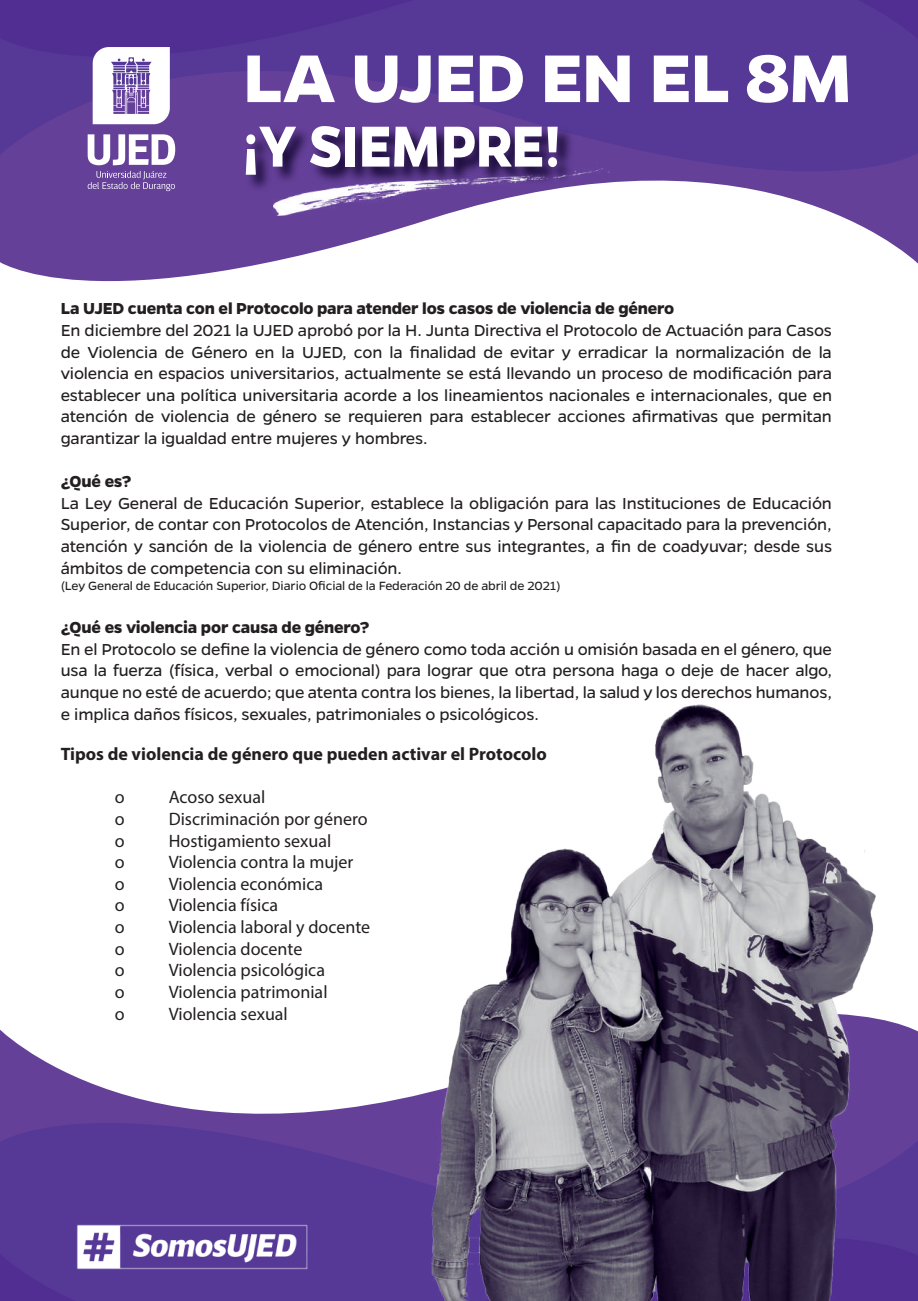
<style>
.page{position:relative;width:918px;height:1301px;background:#fff}
.page>*{position:absolute;margin:0;border:0;box-sizing:border-box;transform-origin:0 0}
.t1{font:700 76.2px "Gentona";letter-spacing:-.02em;color:#fff}
.t2{font:700 65.4px "Gentona";letter-spacing:-.01em;color:#fff;scale:.91 1}
.t3{font:18px/21.6px "Gentona";letter-spacing:-.01em;color:#231f20;text-align:justify}
.t4{font:18px "Myriad Pro";color:#231f20}
.t5{font:700 18px "Gentona";letter-spacing:-.01em;color:#231f20}
.t6{font:700 18px "Myriad Pro";color:#231f20}
.t7{font:13.5px "Gentona";letter-spacing:-.01em;color:#231f20}
</style>
<div class="page">
<svg style="left:0;top:1018px;width:918px;height:57px"></svg>
<svg style="left:0;top:1075px;width:918px;height:114px"></svg>
<svg style="left:0;top:1189px;width:918px;height:111px;background:#553896"></svg>
<svg style="left:0;top:219px;width:918px;height:63px"></svg>
<svg style="left:0;top:104px;width:918px;height:115px;background:#7254a4"></svg>
<svg style="left:0;top:0;width:918px;height:104px;background:#563796"></svg>
<img style="left:239px;top:110px;width:344px;height:94px">
<img style="left:76px;top:1223px;width:232px;height:46px">
<svg style="left:93px;top:47px;width:77px;height:77px"></svg>
<svg style="left:88px;top:171px;width:87px;height:20px;background:#7e5fa9"></svg>
<svg style="left:88px;top:134px;width:87px;height:31px"></svg>
<img style="left:431px;top:704px;width:445px;height:596px">
<img style="left:273px;top:163px;width:337px;height:52px">
<h1 class="t1" style="left:243px;top:34px;width:611px">LA UJED EN EL 8M</h1>
<h2 class="t2" style="left:243px;top:108px;width:350px">¡Y SIEMPRE!</h2>
<p class="t5" style="left:61px;top:298px;width:615px">La UJED cuenta con el Protocolo para atender los casos de violencia de género</p>
<p class="t3" style="left:61px;top:319px;width:773px">En diciembre del 2021 la UJED aprobó por la H. Junta Directiva el Protocolo de Actuación para Casos de Violencia de Género en la UJED, con la finalidad de evitar y erradicar la normalización de la violencia en espacios universitarios, actualmente se está llevando un proceso de modificación para establecer una política universitaria acorde a los lineamientos nacionales e internacionales, que en atención de violencia de género se requieren para establecer acciones afirmativas que permitan garantizar la igualdad entre mujeres y hombres.</p>
<p class="t5" style="left:61px;top:471px;width:72px">¿Qué es?</p>
<p class="t3" style="left:61px;top:492px;width:773px">La Ley General de Educación Superior, establece la obligación para las Instituciones de Educación Superior, de contar con Protocolos de Atención, Instancias y Personal capacitado para la prevención, atención y sanción de la violencia de género entre sus integrantes, a fin de coadyuvar; desde sus ámbitos de competencia con su eliminación.</p>
<p class="t7" style="left:61px;top:578px;width:501px">(Ley General de Educación Superior, Diario Oficial de la Federación 20 de abril de 2021)</p>
<p class="t5" style="left:61px;top:617px;width:310px">¿Qué es violencia por causa de género?</p>
<p class="t3" style="left:61px;top:638px;width:773px">En el Protocolo se define la violencia de género como toda acción u omisión basada en el género, que usa la fuerza (física, verbal o emocional) para lograr que otra persona haga o deje de hacer algo, aunque no esté de acuerdo; que atenta contra los bienes, la libertad, la salud y los derechos humanos, e implica daños físicos, sexuales, patrimoniales o psicológicos.</p>
<p class="t6" style="left:61px;top:742px;width:488px">Tipos de violencia de género que pueden activar el Protocolo</p>
<p class="t4" style="left:115px;top:786px;width:11px">o</p>
<p class="t4" style="left:169px;top:786px;width:98px">Acoso sexual</p>
<p class="t4" style="left:115px;top:807px;width:11px">o</p>
<p class="t4" style="left:169px;top:807px;width:200px">Discriminación por género</p>
<p class="t4" style="left:115px;top:829px;width:11px">o</p>
<p class="t4" style="left:169px;top:829px;width:164px">Hostigamiento sexual</p>
<p class="t4" style="left:115px;top:851px;width:11px">o</p>
<p class="t4" style="left:169px;top:851px;width:186px">Violencia contra la mujer</p>
<p class="t4" style="left:115px;top:872px;width:11px">o</p>
<p class="t4" style="left:169px;top:872px;width:156px">Violencia económica</p>
<p class="t4" style="left:115px;top:894px;width:11px">o</p>
<p class="t4" style="left:169px;top:894px;width:111px">Violencia física</p>
<p class="t4" style="left:115px;top:915px;width:11px">o</p>
<p class="t4" style="left:169px;top:915px;width:203px">Violencia laboral y docente</p>
<p class="t4" style="left:115px;top:937px;width:11px">o</p>
<p class="t4" style="left:169px;top:937px;width:135px">Violencia docente</p>
<p class="t4" style="left:115px;top:959px;width:11px">o</p>
<p class="t4" style="left:169px;top:959px;width:158px">Violencia psicológica</p>
<p class="t4" style="left:115px;top:980px;width:11px">o</p>
<p class="t4" style="left:169px;top:980px;width:160px">Violencia patrimonial</p>
<p class="t4" style="left:115px;top:1002px;width:11px">o</p>
<p class="t4" style="left:169px;top:1002px;width:121px">Violencia sexual</p>
</div>
